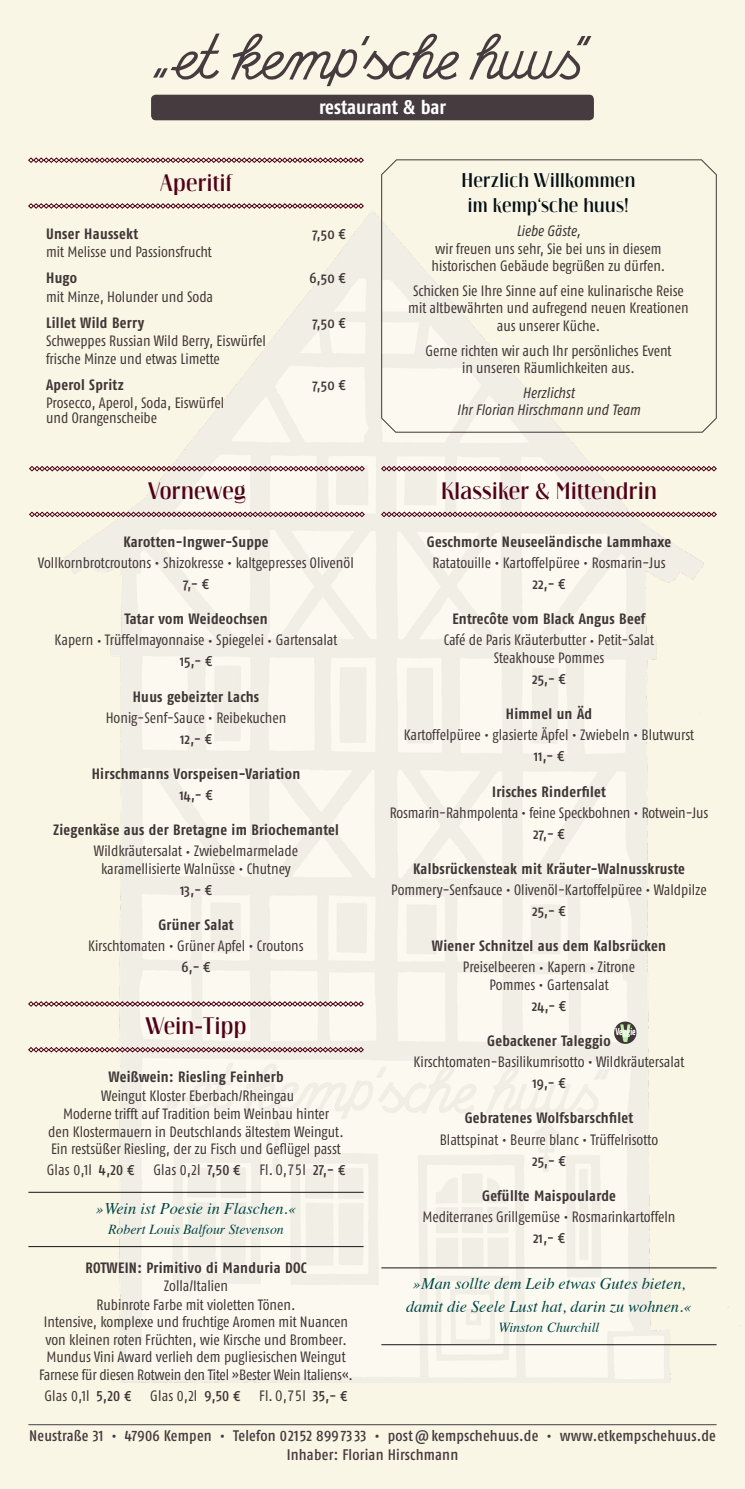
<style>
.page{position:relative;width:745px;height:1489px;background:#fff}
.page>*{position:absolute;margin:0;border:0;box-sizing:border-box;transform-origin:0 0}
.t1{font:22.5px "Darjeeling";letter-spacing:.02em;color:#500118;scale:.9 1}
.t2{font:19.75px "Fago Co Bold Lf";letter-spacing:-.005em;color:#fff}
.t3{font:18.75px/25px "Darjeeling";letter-spacing:.02em;color:#031015;text-align:center;scale:.9 1}
.t4{font:italic 16.25px/22.5px "Times";color:#004646;text-align:center}
.t5{font:15.25px/18.8px "Fago Co Med Lf";letter-spacing:.015em;color:#463c3f;text-align:center}
.t6{font:15px/17.5px "Fago Co Regular Lf";color:#3f3737;text-align:center}
.t7{font:15px "Fago Co Bold Lf";letter-spacing:.02em;color:#3f3737}
.t8{font:15px "Fago Co Med";color:#3f3737}
.t9{font:italic 15px/17.5px "Fago Co Regular Lf";color:#3f3737;text-align:center}
.t10{font:15px "Fago Co Regular Tf";letter-spacing:.01em;color:#3f3737}
.t11{font:italic 13.75px "Times";color:#004646}
.t12{font:700 10.12px "Yanone Kaffeesatz";color:#fff}
.s1{font-family:"Fago Co Med Lf"}
</style>
<div class="page">
<div style="left:0;top:0;width:744px;height:1488px;background:#faf6e5"></div>
<svg style="left:29px;top:466px;width:335px;height:5px"></svg>
<svg style="left:29px;top:511px;width:335px;height:6px"></svg>
<svg style="left:381px;top:466px;width:335px;height:5px"></svg>
<svg style="left:381px;top:511px;width:335px;height:6px"></svg>
<svg style="left:381px;top:159px;width:335px;height:274px"></svg>
<hr style="left:381px;top:1267px;width:335px;height:1px;background:#141415">
<hr style="left:381px;top:1344px;width:335px;height:1px;background:#141415">
<svg style="left:28px;top:157px;width:336px;height:6px"></svg>
<svg style="left:28px;top:203px;width:336px;height:6px"></svg>
<svg style="left:28px;top:1001px;width:336px;height:5px"></svg>
<svg style="left:28px;top:1046px;width:336px;height:6px"></svg>
<hr style="left:28px;top:1191px;width:335px;height:1px;background:#141415">
<hr style="left:28px;top:1246px;width:335px;height:1px;background:#141415">
<svg style="left:613px;top:1021px;width:23px;height:22px"></svg>
<svg style="left:620px;top:1024px;width:10px;height:17px"></svg>
<svg style="left:153px;top:33px;width:438px;height:53px"></svg>
<div style="left:151px;top:95px;width:442px;height:25px;background:#463c3f;border-radius:5px"></div>
<hr style="left:28px;top:1424px;width:688px;height:1px;background:#463c3f">
<h2 class="t2" style="left:319px;top:95px;width:128px">restaurant &amp; bar</h2>
<h1 class="t1" style="left:160px;top:169px;width:81px">Aperitif</h1>
<p class="t7" style="left:46px;top:224px;width:94px">Unser Haussekt</p>
<p class="t8" style="left:312px;top:225px;width:35px">7,50 ¤</p>
<p class="t6" style="left:46px;top:243px;width:167px">mit Melisse und Passionsfrucht</p>
<p class="t7" style="left:46px;top:269px;width:33px">Hugo</p>
<p class="t8" style="left:309px;top:269px;width:38px">6,50 ¤</p>
<p class="t6" style="left:46px;top:287px;width:168px">mit Minze, Holunder und Soda</p>
<p class="t7" style="left:46px;top:314px;width:99px">Lillet Wild Berry</p>
<p class="t8" style="left:312px;top:314px;width:35px">7,50 ¤</p>
<p class="t6" style="left:46px;top:332px;width:221px;text-align:left">Schweppes Russian Wild Berry, Eiswürfel frische Minze und etwas Limette</p>
<p class="t7" style="left:46px;top:376px;width:79px">Aperol Spritz</p>
<p class="t8" style="left:312px;top:376px;width:35px">7,50 ¤</p>
<p class="t6" style="left:46px;top:395px;width:179px;line-height:15px;text-align:left">Prosecco, Aperol, Soda, Eiswürfel und Orangenscheibe</p>
<h1 class="t1" style="left:148px;top:478px;width:110px">Vorneweg</h1>
<p class="t7" style="left:123px;top:533px;width:147px">Karotten-Ingwer-Suppe</p>
<p class="t6" style="left:38px;top:554px;width:317px">Vollkornbrotcroutons • Shizokresse • kaltgepresses Olivenöl</p>
<p class="t8" style="left:183px;top:575px;width:27px">7,- €</p>
<p class="t7" style="left:124px;top:610px;width:145px">Tatar vom Weideochsen</p>
<p class="t6" style="left:55px;top:631px;width:284px">Kapern • Trüffelmayonnaise • Spiegelei • Gartensalat</p>
<p class="t8" style="left:180px;top:652px;width:34px">15,- €</p>
<p class="t7" style="left:133px;top:687px;width:128px">Huus gebeizter Lachs</p>
<p class="t6" style="left:106px;top:708px;width:182px">Honig-Senf-Sauce • Reibekuchen</p>
<p class="t8" style="left:180px;top:730px;width:33px">12,- €</p>
<p class="t7" style="left:92px;top:765px;width:210px">Hirschmanns Vorspeisen-Variation</p>
<p class="t8" style="left:179px;top:786px;width:35px">14,- €</p>
<p class="t7" style="left:53px;top:821px;width:287px">Ziegenkäse aus der Bretagne im Briochemantel</p>
<p class="t6" style="left:94px;top:842px;width:205px">Wildkräutersalat • Zwiebelmarmelade karamellisierte Walnüsse • Chutney</p>
<p class="t8" style="left:180px;top:881px;width:33px">13,- €</p>
<p class="t7" style="left:158px;top:916px;width:77px">Grüner Salat</p>
<p class="t6" style="left:88px;top:937px;width:217px">Kirschtomaten • Grüner Apfel • Croutons</p>
<p class="t8" style="left:181px;top:958px;width:30px">6,- €</p>
<h1 class="t1" style="left:145px;top:1013px;width:113px">Wein-Tipp</h1>
<p class="t7" style="left:108px;top:1068px;width:176px">Weißwein: Riesling Feinherb</p>
<p class="t6" style="left:48px;top:1086px;width:297px;line-height:17.9px">Weingut Kloster Eberbach/Rheingau<br>Moderne trifft auf Tradition beim Weinbau hinter<br>den Klostermauern in Deutschlands ältestem Weingut.<br>Ein restsüßer Riesling, der zu Fisch und Geflügel passt</p>
<p class="t6" style="left:47px;top:1161px;width:89px">Glas 0,1l <span class="s1">4,20 ¤</span></p>
<p class="t6" style="left:153px;top:1161px;width:89px">Glas 0,2l <span class="s1">7,50 ¤</span></p>
<p class="t10" style="left:259px;top:1161px;width:87px">Fl. 0,75l <span class="s1">27,- ¤</span></p>
<p class="t4" style="left:95px;top:1196px;width:202px">»Wein ist Poesie in Flaschen.«</p>
<p class="t11" style="left:108px;top:1217px;width:177px">Robert Louis Balfour Stevenson</p>
<p class="t7" style="left:85px;top:1258px;width:24px">Rotwein</p>
<p class="t7" style="left:137px;top:1258px;width:171px">: Primitivo di Manduria DOC</p>
<p class="t6" style="left:39px;top:1276px;width:315px">Zolla/Italien<br>Rubinrote Farbe mit violetten Tönen.<br>Intensive, komplexe und fruchtige Aromen mit Nuancen von kleinen roten Früchten, wie Kirsche und Brombeer.<br>Mundus Vini Award verlieh dem pugliesischen Weingut Farnese für diesen Rotwein den Titel »Bester Wein Italiens«.</p>
<p class="t6" style="left:44px;top:1386px;width:88px">Glas 0,1l <span class="s1">5,20 ¤</span></p>
<p class="t6" style="left:150px;top:1386px;width:91px">Glas 0,2l <span class="s1">9,50 ¤</span></p>
<p class="t10" style="left:259px;top:1386px;width:90px">Fl. 0,75l <span class="s1">35,- ¤</span></p>
<p class="t3" style="left:461px;top:168px;width:194px">Herzlich Willkommen im kemp‘sche huus!</p>
<p class="t9" style="left:516px;top:222px;width:66px">Liebe Gäste,</p>
<p class="t6" style="left:431px;top:240px;width:235px;text-align:left">wir freuen uns sehr, Sie bei uns in diesem historischen Gebäude begrüßen zu dürfen.</p>
<p class="t6" style="left:408px;top:282px;width:281px">Schicken Sie Ihre Sinne auf eine kulinarische Reise mit altbewährten und aufregend neuen Kreationen aus unserer Küche.</p>
<p class="t6" style="left:425px;top:341px;width:247px">Gerne richten wir auch Ihr persönliches Event in unseren Räumlichkeiten aus.</p>
<p class="t9" style="left:456px;top:383px;width:185px">Herzlichst<br>Ihr Florian Hirschmann und Team</p>
<h1 class="t1" style="left:441px;top:478px;width:241px">Klassiker &amp; Mittendrin</h1>
<p class="t7" style="left:426px;top:533px;width:245px">Geschmorte Neuseeländische Lammhaxe</p>
<p class="t6" style="left:432px;top:554px;width:234px">Ratatouille • Kartoffelpüree • Rosmarin-Jus</p>
<p class="t8" style="left:532px;top:575px;width:35px">22,- €</p>
<p class="t7" style="left:452px;top:610px;width:195px">Entrecôte vom Black Angus Beef</p>
<p class="t6" style="left:443px;top:631px;width:212px">Café de Paris Kräuterbutter • Petit-Salat<br>Steakhouse Pommes</p>
<p class="t8" style="left:532px;top:670px;width:35px">25,- €</p>
<p class="t7" style="left:505px;top:705px;width:88px">Himmel un Äd</p>
<p class="t6" style="left:403px;top:726px;width:292px">Kartoffelpüree • glasierte Äpfel • Zwiebeln • Blutwurst</p>
<p class="t8" style="left:533px;top:747px;width:32px">11,- €</p>
<p class="t7" style="left:492px;top:782px;width:115px">Irisches Rinderfilet</p>
<p class="t6" style="left:389px;top:803px;width:320px">Rosmarin-Rahmpolenta • feine Speckbohnen • Rotwein-Jus</p>
<p class="t8" style="left:533px;top:824px;width:33px">27,- €</p>
<p class="t7" style="left:413px;top:859px;width:273px">Kalbsrückensteak mit Kräuter-Walnusskruste</p>
<p class="t6" style="left:391px;top:880px;width:317px">Pommery-Senfsauce • Olivenöl-Kartoffelpüree • Waldpilze</p>
<p class="t8" style="left:532px;top:902px;width:35px">25,- €</p>
<p class="t7" style="left:431px;top:937px;width:235px">Wiener Schnitzel aus dem Kalbsrücken</p>
<p class="t6" style="left:462px;top:958px;width:174px">Preiselbeeren • Kapern • Zitrone<br>Pommes • Gartensalat</p>
<p class="t8" style="left:531px;top:996px;width:36px">24,- ¤</p>
<p class="t7" style="left:487px;top:1032px;width:125px">Gebackener Taleggio</p>
<p class="t6" style="left:413px;top:1052px;width:272px">Kirschtomaten-Basilikumrisotto • Wildkräutersalat</p>
<p class="t8" style="left:532px;top:1074px;width:35px">19,- €</p>
<p class="t7" style="left:464px;top:1109px;width:170px">Gebratenes Wolfsbarschfilet</p>
<p class="t6" style="left:439px;top:1130px;width:220px">Blattspinat • Beurre blanc • Trüffelrisotto</p>
<p class="t8" style="left:532px;top:1151px;width:35px">25,- €</p>
<p class="t7" style="left:481px;top:1186px;width:135px">Gefüllte Maispoularde</p>
<p class="t6" style="left:422px;top:1207px;width:254px">Mediterranes Grillgemüse • Rosmarinkartoffeln</p>
<p class="t8" style="left:532px;top:1228px;width:33px">21,- €</p>
<p class="t12" style="left:615px;top:1025px;width:22px">Veggie</p>
<p class="t4" style="left:406px;top:1271px;width:287px">»Man sollte dem Leib etwas Gutes bieten, damit die Seele Lust hat, darin zu wohnen.«</p>
<p class="t11" style="left:498px;top:1315px;width:102px">Winston Churchill</p>
<p class="t5" style="left:29px;top:1425px;width:688px">Neustraße 31 • 47906 Kempen • Telefon 02152 899 73 33 • post@ kempschehuus.de • www.etkempschehuus.de<br>Inhaber: Florian Hirschmann</p>
</div>
